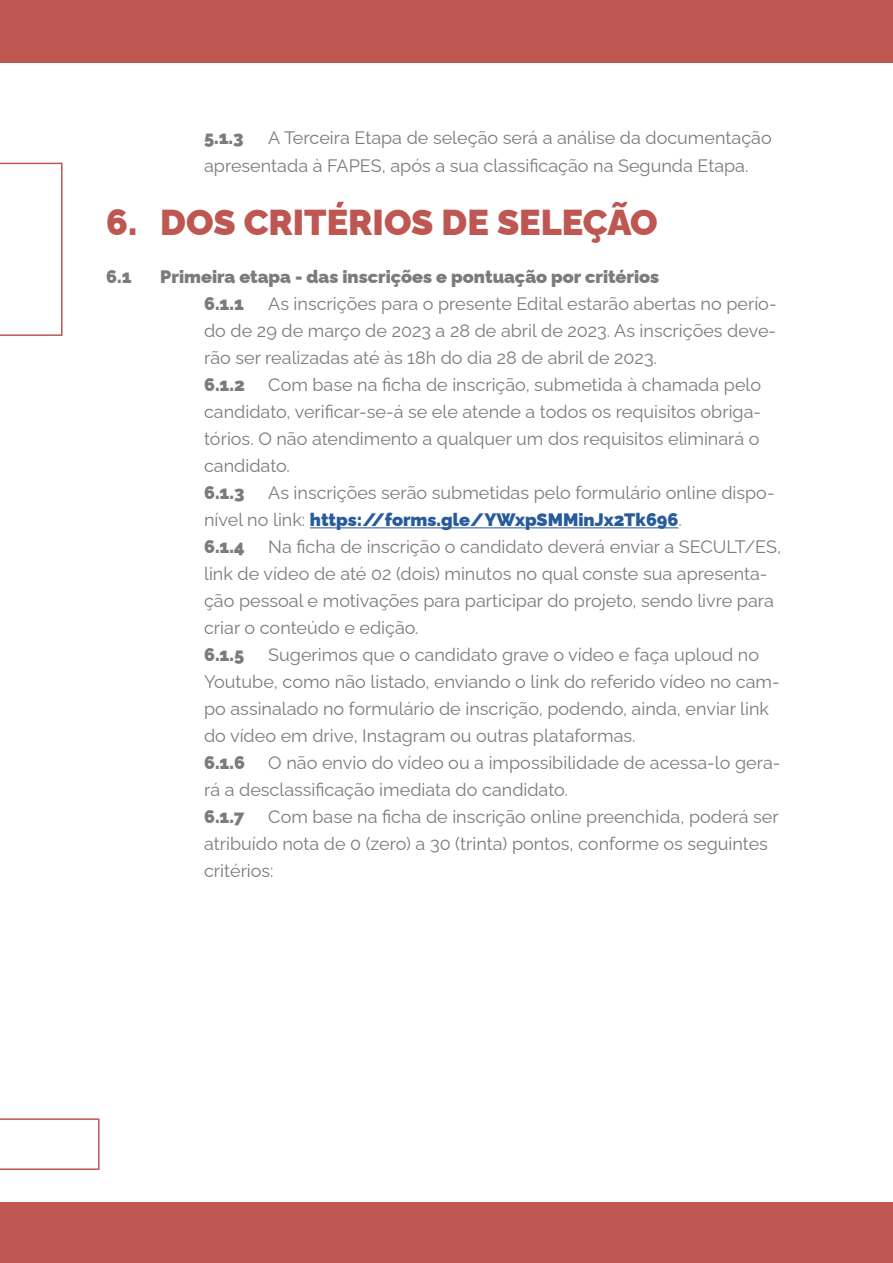
<style>
.page{position:relative;width:893px;height:1263px;background:#fff}
.page>*{position:absolute;margin:0;border:0;box-sizing:border-box;transform-origin:0 0}
.t1{font:900 36px "Raleway";color:#be5751}
.t2{font:18px/27px "Raleway";color:#7b7b7c}
.t3{font:900 18px/27px "Raleway";color:#7b7b7c}
.s1{font-weight:900;color:#275b9b}
.s2{font-weight:900}
</style>
<div class="page">
<div style="left:0;top:0;width:893px;height:63px;background:#be5751"></div>
<div style="left:0;top:1202px;width:893px;height:61px;background:#be5751"></div>
<svg style="left:0;top:163px;width:63px;height:173px"></svg>
<svg style="left:0;top:1118px;width:100px;height:52px"></svg>
<hr style="left:310px;top:527px;width:368px;height:1px;background:#275b9b">
<p class="t2" style="left:204px;top:123px;width:569px;text-indent:64px">A Terceira Etapa de seleção será a análise da documentação apresentada à FAPES, após a sua classificação na Segunda Etapa.</p>
<h1 class="t1" style="left:106px;top:193px;width:553px">6. DOS CRITÉRIOS DE SELEÇÃO</h1>
<p class="t3" style="left:106px;top:261px;width:27px">6.1</p>
<p class="t3" style="left:204px;top:261px;width:457px;text-indent:-44px">Primeira etapa - das inscrições e pontuação por critérios<br>6.1.1</p>
<p class="t3" style="left:204px;top:123px;width:41px">5.1.3</p>
<p class="t2" style="left:204px;top:288px;width:574px;text-align:justify;text-indent:64px">As inscrições para o presente Edital estarão abertas no perío&shy;do de 29 de março de 2023 a 28 de abril de 2023. As inscrições deve&shy;rão ser realizadas até às 18h do dia 28 de abril de 2023.</p>
<p class="t3" style="left:204px;top:369px;width:42px">6.1.2</p>
<p class="t2" style="left:204px;top:369px;width:559px;text-align:justify;text-indent:64px">Com base na ficha de inscrição, submetida à chamada pelo candidato, verificar-se-á se ele atende a todos os requisitos obriga&shy;tórios. O não atendimento a qualquer um dos requisitos eliminará o candidato.</p>
<p class="t3" style="left:204px;top:477px;width:42px">6.1.3</p>
<p class="t2" style="left:204px;top:477px;width:572px;text-indent:64px">As inscrições serão submetidas pelo formulário online dispo&shy;nível no link: <span class="s1">https://forms.gle/YWxpSMMinJx2Tk696</span>.<br><span class="s2">6.1.4</span></p>
<p class="t2" style="left:204px;top:531px;width:579px;text-indent:64px">Na ficha de inscrição o candidato deverá enviar a SECULT/ES, link de vídeo de até 02 (dois) minutos no qual conste sua apresenta&shy;ção pessoal e motivações para participar do projeto, sendo livre para criar o conteúdo e edição.</p>
<p class="t3" style="left:204px;top:639px;width:42px">6.1.5</p>
<p class="t2" style="left:204px;top:639px;width:577px;text-indent:64px">Sugerimos que o candidato grave o vídeo e faça uploud no Youtube, como não listado, enviando o link do referido vídeo no cam&shy;po assinalado no formulário de inscrição, podendo, ainda, enviar link do vídeo em drive, Instagram ou outras plataformas.</p>
<p class="t3" style="left:204px;top:747px;width:42px">6.1.6</p>
<p class="t2" style="left:204px;top:747px;width:578px;text-indent:64px">O não envio do vídeo ou a impossibilidade de acessa-lo gera&shy;rá a desclassificação imediata do candidato.</p>
<p class="t3" style="left:204px;top:801px;width:42px">6.1.7</p>
<p class="t2" style="left:204px;top:801px;width:576px;text-indent:64px">Com base na ficha de inscrição online preenchida, poderá ser atribuído nota de 0 (zero) a 30 (trinta) pontos, conforme os seguintes critérios:</p>
</div>
